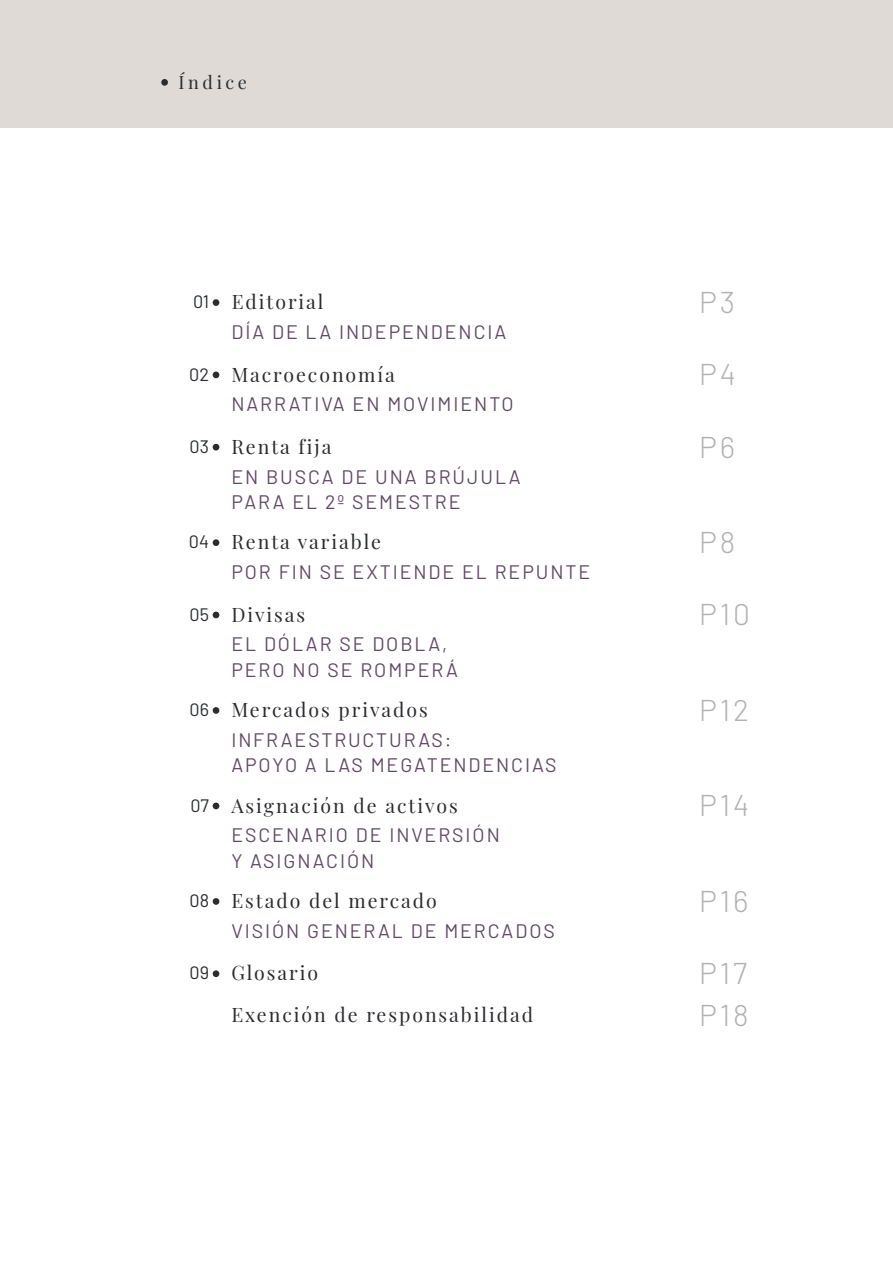
<style>
.page{position:relative;width:893px;height:1263px;background:#fff}
.page>*{position:absolute;margin:0;border:0;box-sizing:border-box;transform-origin:0 0}
.t1{font:300 30px "Barlow";letter-spacing:.1em;color:#b3b2b2}
.t2{font:19.5px/25.5px "Barlow";letter-spacing:.1em;color:#624865}
.t3{font:19.5px "Playfair Display";letter-spacing:.1em;color:#2a2c30}
.t4{font:18px "Playfair Display";letter-spacing:.2em;color:#2a2c30}
.s1{font-family:"Barlow";font-size:18px}
</style>
<div class="page">
<div style="left:0;top:0;width:893px;height:128px;background:#dfdad5"></div>
<div style="left:213px;top:299px;width:6px;height:7px;background:#2a2c30;border-radius:50%"></div>
<div style="left:213px;top:371px;width:6px;height:7px;background:#2a2c30;border-radius:50%"></div>
<svg style="left:213px;top:444px;width:6px;height:6px"></svg>
<div style="left:213px;top:539px;width:6px;height:7px;background:#2a2c30;border-radius:50%"></div>
<svg style="left:213px;top:612px;width:6px;height:6px"></svg>
<div style="left:213px;top:707px;width:6px;height:7px;background:#2a2c30;border-radius:50%"></div>
<svg style="left:213px;top:803px;width:6px;height:6px"></svg>
<div style="left:213px;top:898px;width:6px;height:7px;background:#2a2c30;border-radius:50%"></div>
<div style="left:213px;top:970px;width:6px;height:7px;background:#2a2c30;border-radius:50%"></div>
<div style="left:161px;top:79px;width:7px;height:7px;background:#2a2c30;border-radius:50%"></div>
<p class="t4" style="left:179px;top:68px;width:70px">Índice</p>
<p class="t3" style="left:193px;top:287px;width:132px"><span class="s1">01</span> Editorial</p>
<p class="t2" style="left:231px;top:318px;width:276px">DÍA DE LA INDEPENDENCIA</p>
<p class="t3" style="left:189px;top:359px;width:207px"><span class="s1">02</span> Macroeconomía</p>
<p class="t2" style="left:231px;top:390px;width:284px">NARRATIVA EN MOVIMIENTO</p>
<p class="t3" style="left:190px;top:431px;width:143px"><span class="s1">03</span> Renta fija</p>
<p class="t2" style="left:231px;top:462px;width:291px">EN BUSCA DE UNA BRÚJULA<br>PARA EL 2º SEMESTRE</p>
<p class="t3" style="left:189px;top:527px;width:193px"><span class="s1">04</span> Renta variable</p>
<p class="t2" style="left:231px;top:558px;width:360px">POR FIN SE EXTIENDE EL REPUNTE</p>
<p class="t3" style="left:190px;top:599px;width:117px"><span class="s1">05</span> Divisas</p>
<p class="t2" style="left:231px;top:630px;width:228px">EL DÓLAR SE DOBLA,<br>PERO NO SE ROMPERÁ</p>
<p class="t3" style="left:190px;top:694px;width:240px"><span class="s1">06</span> Mercados privados</p>
<p class="t2" style="left:231px;top:725px;width:327px">INFRAESTRUCTURAS:<br>APOYO A LAS MEGATENDENCIAS</p>
<p class="t3" style="left:190px;top:790px;width:269px"><span class="s1">07</span> Asignación de activos</p>
<p class="t2" style="left:231px;top:821px;width:270px">ESCENARIO DE INVERSIÓN<br>Y ASIGNACIÓN</p>
<p class="t3" style="left:190px;top:885px;width:249px"><span class="s1">08</span> Estado del mercado</p>
<p class="t2" style="left:231px;top:916px;width:325px">VISIÓN GENERAL DE MERCADOS</p>
<h1 class="t1" style="left:699px;top:281px;width:37px">P3</h1>
<h1 class="t1" style="left:699px;top:353px;width:38px">P4</h1>
<h1 class="t1" style="left:699px;top:425px;width:37px">P6</h1>
<h1 class="t1" style="left:699px;top:521px;width:38px">P8</h1>
<h1 class="t1" style="left:699px;top:593px;width:53px">P10</h1>
<h1 class="t1" style="left:699px;top:688px;width:52px">P12</h1>
<h1 class="t1" style="left:699px;top:784px;width:52px">P14</h1>
<h1 class="t1" style="left:699px;top:879px;width:51px">P16</h1>
<p class="t3" style="left:190px;top:958px;width:130px"><span class="s1">09</span> Glosario</p>
<h1 class="t1" style="left:699px;top:952px;width:50px">P17</h1>
<p class="t3" style="left:231px;top:1000px;width:303px">Exención de responsabilidad</p>
<h1 class="t1" style="left:699px;top:994px;width:51px">P18</h1>
</div>
